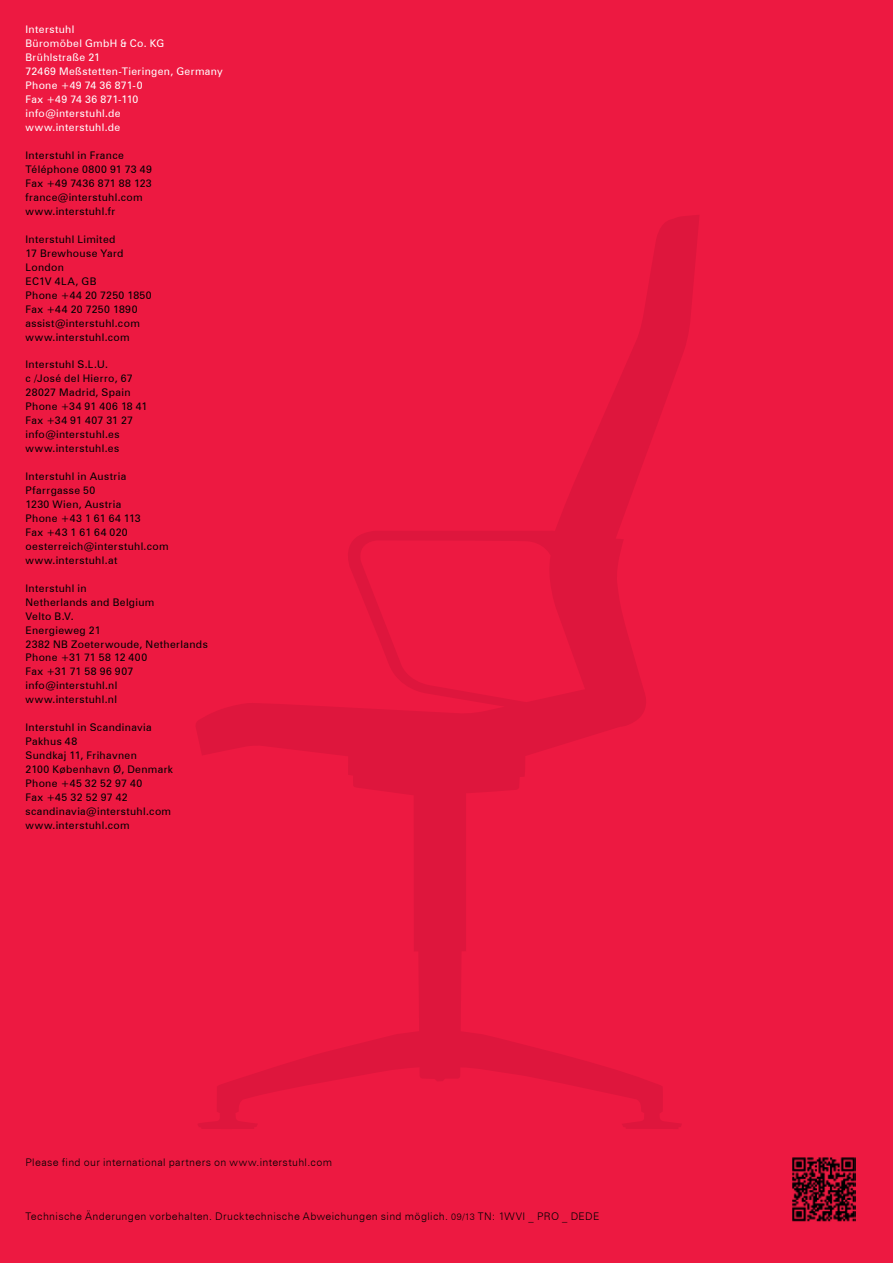
<style>
.page{position:relative;width:893px;height:1263px;background:#ed1941}
.page>*{position:absolute;margin:0;border:0;box-sizing:border-box;transform-origin:0 0}
.t1{font:10.5px/14px "Zurich BT";letter-spacing:.035em;color:#000}
.t2{font:300 10.5px "Zurich BT";letter-spacing:.035em;color:#000}
.t3{font:10.5px/14px "Zurich BT";letter-spacing:.035em;color:#fff}
.s1{font-size:9px}
</style>
<div class="page">
<svg style="left:196px;top:215px;width:503px;height:914px"></svg>
<img style="left:792px;top:1157px;width:64px;height:64px">
<p class="t3" style="left:26px;top:23px;width:199px">Interstuhl<br>Büromöbel GmbH &amp; Co. KG<br>Brühlstraße 21<br>72469 Meßstetten-Tieringen, Germany<br>Phone +49 74 36 871-0<br>Fax +49 74 36 871-110 info@interstuhl.de<br>www.interstuhl.de</p>
<p class="t1" style="left:26px;top:148px;width:128px">Interstuhl in France<br>Téléphone 0800 91 73 49<br>Fax +49 7436 871 88 123 france@interstuhl.com www.interstuhl.fr</p>
<p class="t1" style="left:26px;top:232px;width:128px">Interstuhl Limited<br>17 Brewhouse Yard<br>London<br>EC1V 4LA, GB<br>Phone +44 20 7250 1850<br>Fax +44 20 7250 1890 assist@interstuhl.com www.interstuhl.com</p>
<p class="t1" style="left:26px;top:358px;width:123px">Interstuhl S.L.U.<br>c /José del Hierro, 67<br>28027 Madrid, Spain<br>Phone +34 91 406 18 41<br>Fax +34 91 407 31 27 info@interstuhl.es www.interstuhl.es</p>
<p class="t1" style="left:26px;top:469px;width:145px">Interstuhl in Austria<br>Pfarrgasse 50<br>1230 Wien, Austria<br>Phone +43 1 61 64 113<br>Fax +43 1 61 64 020 oesterreich@interstuhl.com www.interstuhl.at</p>
<p class="t1" style="left:26px;top:581px;width:184px">Interstuhl in<br>Netherlands and Belgium<br>Velto B.V.<br>Energieweg 21<br>2382 NB Zoeterwoude, Netherlands<br>Phone +31 71 58 12 400<br>Fax +31 71 58 96 907 info@interstuhl.nl www.interstuhl.nl</p>
<p class="t1" style="left:26px;top:720px;width:149px">Interstuhl in Scandinavia<br>Pakhus 48<br>Sundkaj 11, Frihavnen<br>2100 København Ø, Denmark<br>Phone +45 32 52 97 40<br>Fax +45 32 52 97 42 scandinavia@interstuhl.com www.interstuhl.com</p>
<p class="t2" style="left:26px;top:1156px;width:308px">Please find our international partners on www.interstuhl.com</p>
<p class="t2" style="left:26px;top:1210px;width:575px">Technische Änderungen vorbehalten. Drucktechnische Abweichungen sind möglich. <span class="s1">09/13</span> TN: 1WVI _ PRO _ DEDE</p>
</div>
